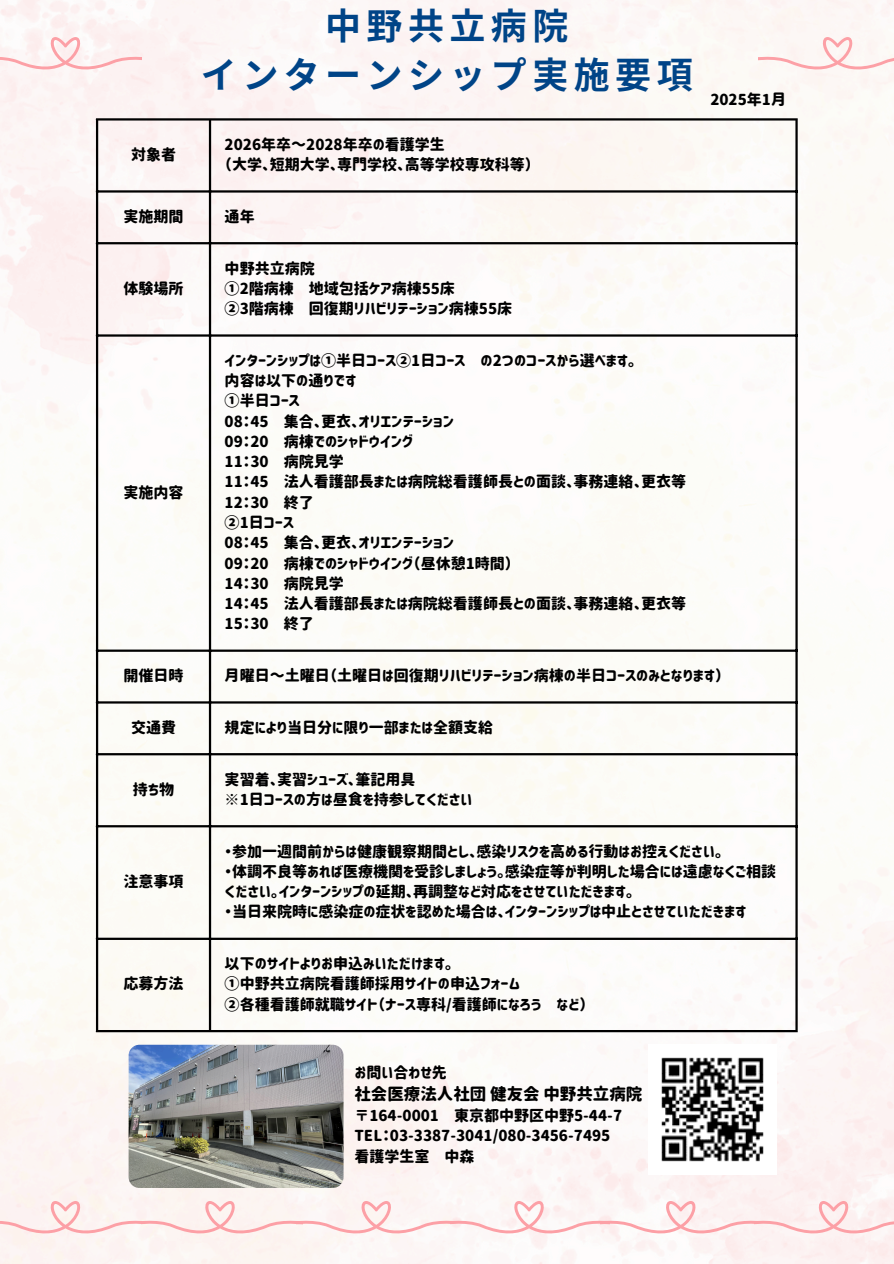
<style>
.page{position:relative;width:894px;height:1264px;background:#fff}
.page>*{position:absolute;margin:0;border:0;box-sizing:border-box;transform-origin:0 0}
.t1{font:700 36px/49.5px "Noto Sans CJ Ksc";letter-spacing:.15em;color:#004487;text-align:center}
.t2{font:16.5px "Corporate Logo Rounded";color:#000}
.t3{font:15px/20.2px "Corporate Logo Rounded";color:#000}
</style>
<div class="page">
<img style="left:0;top:0;width:893px;height:1263px">
<svg style="left:758px;top:37px;width:135px;height:35px"></svg>
<svg style="left:0;top:1200px;width:893px;height:36px"></svg>
<hr style="left:96px;top:120px;width:2px;height:909px;background:#000">
<hr style="left:209px;top:120px;width:2px;height:909px;background:#000">
<hr style="left:795px;top:120px;width:2px;height:909px;background:#000">
<hr style="left:96px;top:118px;width:701px;height:2px;background:#000">
<hr style="left:96px;top:190px;width:701px;height:2px;background:#000">
<hr style="left:96px;top:242px;width:701px;height:2px;background:#000">
<hr style="left:96px;top:334px;width:701px;height:2px;background:#000">
<hr style="left:96px;top:649px;width:701px;height:2px;background:#000">
<hr style="left:96px;top:701px;width:701px;height:2px;background:#000">
<hr style="left:96px;top:753px;width:701px;height:2px;background:#000">
<hr style="left:96px;top:825px;width:701px;height:2px;background:#000">
<hr style="left:96px;top:937px;width:701px;height:2px;background:#000">
<hr style="left:96px;top:1029px;width:701px;height:3px;background:#000">
<svg style="left:0;top:37px;width:141px;height:35px"></svg>
<img style="left:648px;top:1044px;width:128px;height:130px">
<img style="left:128px;top:1044px;width:215px;height:143px;border-radius:11px">
<h1 class="t3" style="left:131px;top:144px;width:46px">対象者</h1>
<p class="t1" style="left:201px;top:-1px;width:493px">中野共立病院<br>インターンシップ実施要項</p>
<p class="t3" style="left:224px;top:134px;width:222px">2026年卒～2028年卒の看護学生</p>
<p class="t3" style="left:224px;top:154px;width:309px">（大学、短期大学、専門学校、高等学校専攻科等）</p>
<p class="t3" style="left:123px;top:206px;width:61px">実施期間</p>
<p class="t3" style="left:224px;top:206px;width:31px">通年</p>
<p class="t3" style="left:123px;top:278px;width:61px">体験場所</p>
<p class="t3" style="left:123px;top:482px;width:61px">実施内容</p>
<p class="t3" style="left:224px;top:258px;width:91px">中野共立病院</p>
<p class="t3" style="left:224px;top:278px;width:232px">①2階病棟 地域包括ケア病棟55床</p>
<p class="t3" style="left:224px;top:298px;width:289px">②3階病棟 回復期リハビリテーション病棟55床</p>
<p class="t3" style="left:224px;top:350px;width:412px">インターンシップは①半日コース②1日コース の2つのコースから選べます。</p>
<p class="t3" style="left:224px;top:370px;width:133px">内容は以下の通りです</p>
<p class="t3" style="left:224px;top:391px;width:77px">①半日コース</p>
<p class="t3" style="left:224px;top:411px;width:231px">08：45 集合、更衣、オリエンテーション</p>
<p class="t3" style="left:224px;top:431px;width:190px">09：20 病棟でのシャドウイング</p>
<p class="t3" style="left:224px;top:451px;width:120px">11：30 病院見学</p>
<p class="t3" style="left:224px;top:472px;width:463px">11：45 法人看護部長または病院総看護師長との面談、事務連絡、更衣等</p>
<p class="t3" style="left:224px;top:492px;width:90px">12：30 終了</p>
<p class="t3" style="left:224px;top:512px;width:71px">②1日コース</p>
<p class="t3" style="left:224px;top:532px;width:231px">08：45 集合、更衣、オリエンテーション</p>
<p class="t3" style="left:224px;top:553px;width:289px">09：20 病棟でのシャドウイング（昼休憩1時間）</p>
<p class="t3" style="left:224px;top:573px;width:120px">14：30 病院見学</p>
<p class="t3" style="left:224px;top:593px;width:463px">14：45 法人看護部長または病院総看護師長との面談、事務連絡、更衣等</p>
<p class="t3" style="left:224px;top:613px;width:90px">15：30 終了</p>
<p class="t3" style="left:710px;top:90px;width:77px">2025年1月</p>
<p class="t3" style="left:123px;top:665px;width:61px">開催日時</p>
<p class="t3" style="left:224px;top:665px;width:499px">月曜日～土曜日（土曜日は回復期リハビリテーション病棟の半日コースのみとなります）</p>
<p class="t3" style="left:131px;top:717px;width:46px">交通費</p>
<p class="t3" style="left:224px;top:717px;width:270px">規定により当日分に限り一部または全額支給</p>
<p class="t3" style="left:133px;top:779px;width:43px">持ち物</p>
<p class="t3" style="left:123px;top:871px;width:61px">注意事項</p>
<p class="t3" style="left:123px;top:973px;width:61px">応募方法</p>
<p class="t3" style="left:224px;top:769px;width:192px">実習着、実習シューズ、筆記用具</p>
<p class="t3" style="left:224px;top:789px;width:249px">※1日コースの方は昼食を持参してください</p>
<p class="t3" style="left:224px;top:841px;width:499px">・参加一週間前からは健康観察期間とし、感染リスクを高める行動はお控えください。</p>
<p class="t3" style="left:224px;top:861px;width:553px">・体調不良等あれば医療機関を受診しましょう。感染症等が判明した場合には遠慮なくご相談ください。インターンシップの延期、再調整など対応をさせていただきます。</p>
<p class="t3" style="left:224px;top:901px;width:523px">・当日来院時に感染症の症状を認めた場合は、インターンシップは中止とさせていただきます</p>
<p class="t3" style="left:224px;top:953px;width:229px">以下のサイトよりお申込みいただけます。</p>
<p class="t3" style="left:224px;top:973px;width:297px">①中野共立病院看護師採用サイトの申込フォーム</p>
<p class="t3" style="left:224px;top:994px;width:363px">②各種看護師就職サイト（ナース専科/看護師になろう など）</p>
<p class="t3" style="left:354px;top:1062px;width:94px">お問い合わせ先</p>
<p class="t2" style="left:354px;top:1085px;width:289px">社会医療法人社団健友会中野共立病院</p>
<p class="t3" style="left:354px;top:1105px;width:269px">〒164-0001 東京都中野区中野5-44-7<br>TEL：03-3387-3041/080-3456-7495看護学生室 中森</p>
</div>
